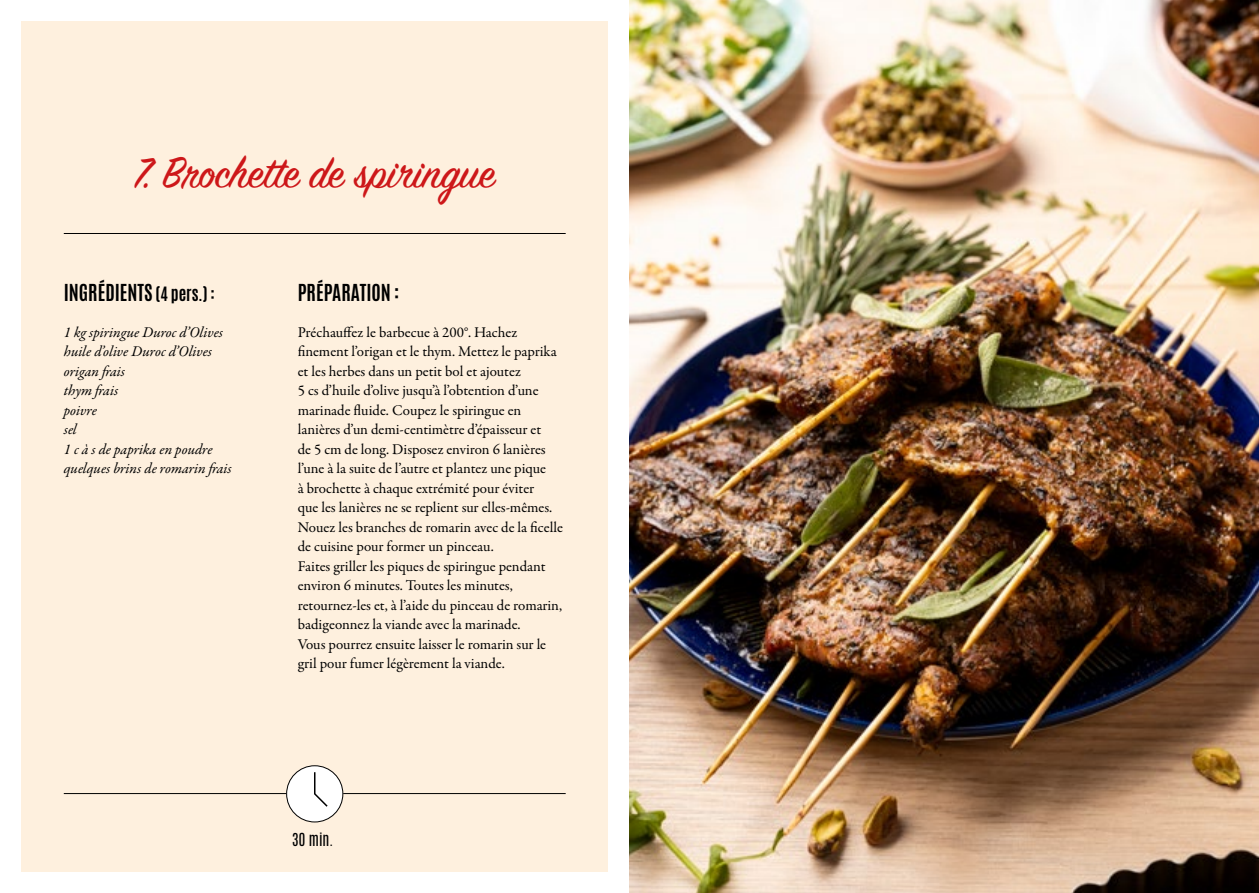
<style>
.page{position:relative;width:1259px;height:893px;background:#fff}
.page>*{position:absolute;margin:0;border:0;box-sizing:border-box;transform-origin:0 0}
.t1{font:48px "Sign Painter House Script";color:#cd1719}
.t2{font:700 19.5px "Antonio";color:#000}
.t3{font:15px/19.5px "Garamond Premr Pro";color:#000}
.t4{font:italic 15px/19.5px "Garamond Premr Pro";color:#000}
.t5{font:15px "Antonio";color:#000}
.s1{font-size:16.5px}
</style>
<div class="page">
<img style="left:629px;top:0;width:630px;height:893px">
<div style="left:21px;top:21px;width:587px;height:851px;background:#fef0de"></div>
<hr style="left:64px;top:233px;width:502px;height:1px;background:#000">
<hr style="left:64px;top:793px;width:222px;height:1px;background:#000">
<hr style="left:343px;top:793px;width:223px;height:1px;background:#000">
<div style="left:287px;top:766px;width:56px;height:56px;background:#fff;border-radius:50%"></div>
<div style="left:286px;top:765px;width:57px;height:57px;border:1px solid #000;border-radius:50%"></div>
<svg style="left:314px;top:772px;width:14px;height:35px"></svg>
<h1 class="t1" style="left:134px;top:144px;width:362px">7. Brochette de spiringue</h1>
<h2 class="t2" style="left:64px;top:278px;width:153px">INGRÉDIENTS <span class="s1">(4 pers.) :</span></h2>
<p class="t4" style="left:64px;top:323px;width:169px">1 kg spiringue Duroc d’Olives huile d’olive Duroc d’Olives origan frais<br>thym frais<br>poivre<br>sel<br>1 c à s de paprika en poudre quelques brins de romarin frais</p>
<h2 class="t2" style="left:298px;top:278px;width:103px">PRÉPARATION :</h2>
<p class="t3" style="left:298px;top:323px;width:267px">Préchauffez le barbecue à 200°. Hachez finement l’origan et le thym. Mettez le paprika et les herbes dans un petit bol et ajoutez<br>5 cs d’huile d’olive jusqu’à l’obtention d’une marinade fluide. Coupez le spiringue en lanières d’un demi-centimètre d’épaisseur et<br>de 5 cm de long. Disposez environ 6 lanières l’une à la suite de l’autre et plantez une pique<br>à brochette à chaque extrémité pour éviter<br>que les lanières ne se replient sur elles-mêmes.<br>Nouez les branches de romarin avec de la ficelle de cuisine pour former un pinceau.<br>Faites griller les piques de spiringue pendant environ 6 minutes. Toutes les minutes, retournez-les et, à l’aide du pinceau de romarin, badigeonnez la viande avec la marinade.<br>Vous pourrez ensuite laisser le romarin sur le gril pour fumer légèrement la viande.</p>
<p class="t5" style="left:292px;top:828px;width:42px">30 min.</p>
</div>
